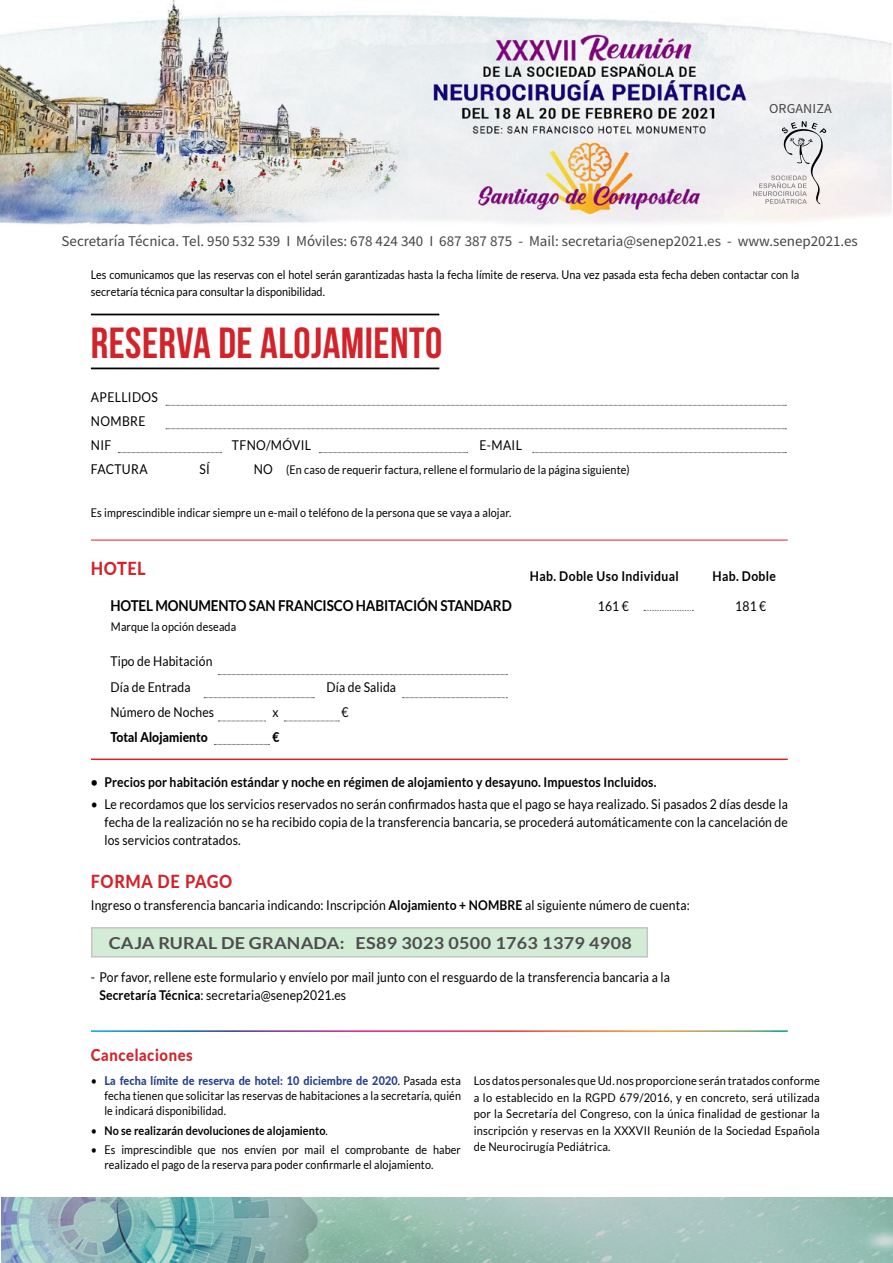
<style>
.page{position:relative;width:893px;height:1263px;background:#fff}
.page>*{position:absolute;margin:0;border:0;box-sizing:border-box;transform-origin:0 0}
.t1{font:700 43.5px "Bebas Neue";letter-spacing:.01em;color:#d2232a}
.t2{font:800 18px "Lato";letter-spacing:.03em;color:#d2232a;scale:.9 1}
.t3{font:700 16.5px "Lato";letter-spacing:.02em;color:#4d4d4f;scale:1.09 1}
.t4{font:800 16.5px "Lato";letter-spacing:.04em;color:#d2232a;scale:.9 1}
.t5{font:15px "Source Sans Pro";color:#464547}
.t6{font:700 15px "Lato";letter-spacing:-.01em;color:#000;scale:.9 1}
.t7{font:13.65px "Source Sans Pro";letter-spacing:.01em;color:#464547;scale:1.04 1}
.t8{font:13.5px/18px "Lato";letter-spacing:.01em;color:#000;scale:.9 1}
.t9{font:700 13.5px "Lato";letter-spacing:.01em;color:#000;scale:.9 1}
.t10{font:13.5px/23.7px "Lato";letter-spacing:.03em;color:#000;scale:.9 1}
.t11{font:700 13.5px "Lato";letter-spacing:.03em;color:#000;scale:.9 1}
.t12{font:800 13.5px "Lato";letter-spacing:.01em;color:#000;scale:.9 1}
.t13{font:12px/15px "Lato";letter-spacing:.01em;color:#000;scale:.9 1}
.t14{font:12px/16.5px "Lato";letter-spacing:.01em;color:#000;text-align:justify;scale:.92 1}
.t15{font:700 12px "Lato";letter-spacing:.01em;color:#000;scale:.9 1}
.s1{font-weight:700}
.s2{font-weight:800;color:#25408f}
.s3{font-weight:400}
</style>
<div class="page">
<hr style="left:91px;top:314px;width:348px;height:1px;background:#000">
<hr style="left:91px;top:368px;width:348px;height:1px;background:#000">
<hr style="left:91px;top:758px;width:697px;height:2px;background:#d2232a">
<svg style="left:644px;top:610px;width:49px;height:1px"></svg>
<svg style="left:166px;top:405px;width:620px;height:1px"></svg>
<svg style="left:166px;top:428px;width:620px;height:1px"></svg>
<svg style="left:118px;top:452px;width:104px;height:1px"></svg>
<svg style="left:319px;top:452px;width:149px;height:1px"></svg>
<svg style="left:533px;top:452px;width:253px;height:1px"></svg>
<svg style="left:218px;top:674px;width:289px;height:1px"></svg>
<svg style="left:204px;top:697px;width:110px;height:1px"></svg>
<svg style="left:402px;top:697px;width:105px;height:1px"></svg>
<svg style="left:218px;top:721px;width:48px;height:1px"></svg>
<svg style="left:284px;top:721px;width:55px;height:1px"></svg>
<svg style="left:214px;top:744px;width:56px;height:1px"></svg>
<hr style="left:91px;top:540px;width:697px;height:1px;background:#d2232a">
<img style="left:0;top:0;width:892px;height:225px">
<svg style="left:753px;top:121px;width:73px;height:83px"></svg>
<img style="left:1px;top:1197px;width:892px;height:66px">
<div style="left:92px;top:928px;width:555px;height:29px;background:#d3ecd5"></div>
<p class="t7" style="left:769px;top:100px;width:62px">ORGANIZA</p>
<p class="t5" style="left:62px;top:232px;width:798px">Secretaría Técnica. Tel. 950 532 539 I Móviles: 678 424 340 I 687 387 875 - Mail: secretaria@senep2021.es - www.senep2021.es</p>
<p class="t13" style="left:91px;top:266px;width:789px;line-height:16.5px">Les comunicamos que las reservas con el hotel serán garantizadas hasta la fecha límite de reserva. Una vez pasada esta fecha deben contactar con la secretaría técnica para consultar la disponibilidad.</p>
<h1 class="t1" style="left:91px;top:319px;width:353px">RESERVA DE ALOJAMIENTO</h1>
<p class="t10" style="left:91px;top:386px;width:76px">APELLIDOS<br>NOMBRE<br>NIF</p>
<p class="t10" style="left:232px;top:433px;width:90px">TFNO/MÓVIL</p>
<p class="t8" style="left:479px;top:436px;width:49px">E-MAIL</p>
<p class="t10" style="left:91px;top:457px;width:65px">FACTURA</p>
<p class="t8" style="left:199px;top:460px;width:13px">SÍ</p>
<p class="t8" style="left:254px;top:460px;width:23px">NO</p>
<p class="t13" style="left:286px;top:462px;width:383px">(En caso de requerir factura, rellene el formulario de la página siguiente)</p>
<p class="t13" style="left:91px;top:505px;width:469px">Es imprescindible indicar siempre un e-mail o teléfono de la persona que se vaya a alojar.</p>
<h2 class="t2" style="left:91px;top:555px;width:62px">HOTEL</h2>
<p class="t11" style="left:530px;top:569px;width:167px">Hab. Doble Uso Individual</p>
<p class="t11" style="left:713px;top:569px;width:72px">Hab. Doble</p>
<p class="t6" style="left:111px;top:597px;width:447px">HOTEL MONUMENTO SAN FRANCISCO HABITACIÓN STANDARD</p>
<p class="t8" style="left:598px;top:597px;width:36px">161 €</p>
<p class="t8" style="left:735px;top:597px;width:36px">181 €</p>
<p class="t13" style="left:111px;top:619px;width:141px">Marque la opción deseada</p>
<p class="t8" style="left:111px;top:649px;width:115px;line-height:25.2px">Tipo de Habitación<br>Día de Entrada</p>
<p class="t8" style="left:327px;top:678px;width:79px">Día de Salida</p>
<p class="t8" style="left:111px;top:703px;width:117px">Número de Noches</p>
<p class="t8" style="left:273px;top:703px;width:8px">x</p>
<p class="t8" style="left:341px;top:703px;width:9px">€</p>
<p class="t12" style="left:111px;top:727px;width:110px">Total Alojamiento</p>
<p class="t12" style="left:273px;top:727px;width:9px">€</p>
<p class="t9" style="left:91px;top:774px;width:630px">• Precios por habitación estándar y noche en régimen de alojamiento y desayuno. Impuestos Incluidos.</p>
<p class="t8" style="left:104px;top:795px;width:761px;text-align:justify;text-indent:-14px">• Le recordamos que los servicios reservados no serán confirmados hasta que el pago se haya realizado. Si pasados 2 días desde la fecha de la realización no se ha recibido copia de la transferencia bancaria, se procederá automáticamente con la cancelación de los servicios contratados.</p>
<h2 class="t2" style="left:91px;top:868px;width:158px">FORMA DE PAGO</h2>
<p class="t8" style="left:91px;top:896px;width:667px">Ingreso o transferencia bancaria indicando: Inscripción <span class="s1">Alojamiento + NOMBRE</span> al siguiente número de cuenta:</p>
<h3 class="t3" style="left:109px;top:933px;width:481px">CAJA RURAL DE GRANADA: ES89 3023 0500 1763 1379 4908</h3>
<p class="t8" style="left:99px;top:968px;width:635px;text-indent:-9px">- Por favor, rellene este formulario y envíelo por mail junto con el resguardo de la transferencia bancaria a la<br><span class="s1">Secretaría Técnica</span>: secretaria@senep2021.es</p>
<h3 class="t4" style="left:91px;top:1042px;width:115px">Cancelaciones</h3>
<p class="t13" style="left:104px;top:1073px;width:398px;text-align:justify;text-indent:-14px">• <span class="s2">La fecha límite de reserva de hotel: 10 diciembre de 2020</span>. Pasada esta fecha tienen que solicitar las reservas de habitaciones a la secretaría, quién le indicará disponibilidad.</p>
<p class="t15" style="left:91px;top:1123px;width:265px"><span class="s3">•</span> No se realizarán devoluciones de alojamiento<span class="s3">.</span></p>
<p class="t13" style="left:104px;top:1142px;width:398px;text-indent:-14px">• Es imprescindible que nos envíen por mail el comprobante de haber realizado el pago de la reserva para poder confirmarle el alojamiento.</p>
<p class="t14" style="left:474px;top:1073px;width:378px">Los datos personales que Ud. nos proporcione serán tratados conforme a lo establecido en la RGPD 679/2016, y en concreto, será utilizada por la Secretaría del Congreso, con la única finalidad de gestionar la inscripción y reservas en la XXXVII Reunión de la Sociedad Española de Neurocirugía Pediátrica.</p>
</div>
